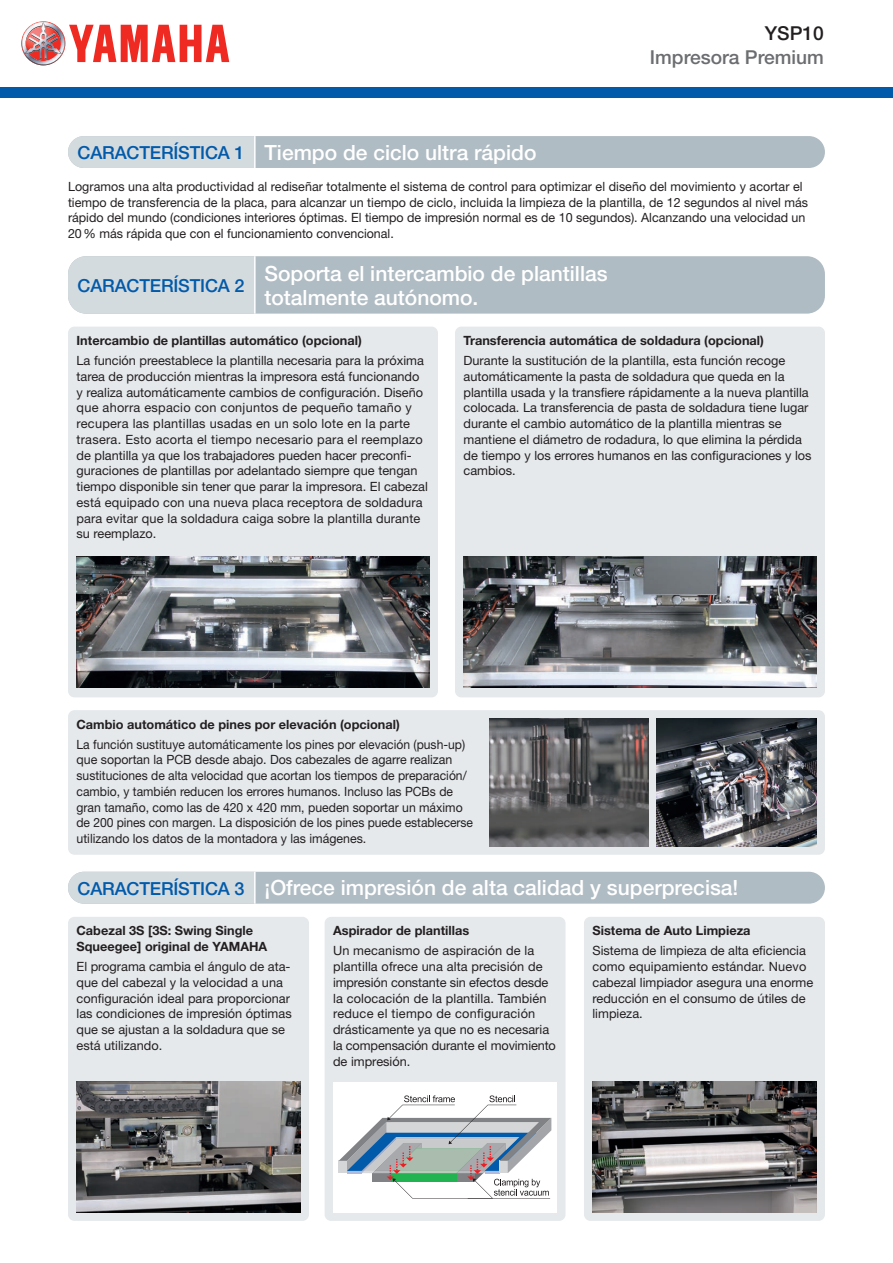
<style>
.page{position:relative;width:893px;height:1263px;background:#fff}
.page>*{position:absolute;margin:0;border:0;box-sizing:border-box;transform-origin:0 0}
.t1{font:500 21px/24px "Helvetica Neue LT";color:#fff}
.t2{font:500 19.2px "Helvetica Neue LT";color:#6c6d70}
.t3{font:500 19.2px "Helvetica Neue LT";color:#231f20}
.t4{font:500 18px "Helvetica Neue LT";letter-spacing:-.01em;color:#015aaa}
.t5{font:12.75px/15.8px "Helvetica Neue LT";color:#231f20}
.t6{font:12.75px/15.8px "Helvetica Neue LT";color:#231f20;scale:.95 1}
.t7{font:700 12.75px/15.8px "Helvetica Neue LT";color:#231f20}
.s1{font-size:18px;color:#015aaa}
</style>
<div class="page">
<div style="left:0;top:87px;width:893px;height:11px;background:#015aaa"></div>
<svg style="left:21px;top:21px;width:208px;height:44px"></svg>
<div style="left:68px;top:136px;width:757px;height:32px;background:#b0bcc3;border-radius:16px"></div>
<div style="left:68px;top:136px;width:186px;height:32px;background:#d4dbdf"></div>
<hr style="left:254px;top:136px;width:2px;height:32px;background:#fff">
<div style="left:68px;top:872px;width:757px;height:32px;background:#b0bcc3;border-radius:16px"></div>
<div style="left:68px;top:872px;width:186px;height:32px;background:#d4dbdf"></div>
<hr style="left:254px;top:872px;width:2px;height:32px;background:#fff">
<div style="left:68px;top:256px;width:757px;height:58px;background:#b0bcc3;border-radius:18px"></div>
<div style="left:68px;top:256px;width:186px;height:58px;background:#d4dbdf"></div>
<hr style="left:254px;top:256px;width:2px;height:58px;background:#fff">
<div style="left:68px;top:327px;width:370px;height:370px;background:#e5e9ec;border-radius:6px"></div>
<div style="left:455px;top:327px;width:370px;height:370px;background:#e5e9ec;border-radius:6px"></div>
<img style="left:77px;top:557px;width:352px;height:130px">
<img style="left:463px;top:557px;width:353px;height:130px">
<div style="left:68px;top:710px;width:757px;height:145px;background:#e5e9ec;border-radius:6px"></div>
<img style="left:657px;top:719px;width:159px;height:127px">
<div style="left:68px;top:917px;width:241px;height:304px;background:#e5e9ec;border-radius:6px"></div>
<img style="left:77px;top:1081px;width:223px;height:131px">
<div style="left:584px;top:917px;width:241px;height:304px;background:#e5e9ec;border-radius:6px"></div>
<img style="left:592px;top:1081px;width:224px;height:131px">
<div style="left:325px;top:917px;width:241px;height:304px;background:#e5e9ec;border-radius:6px"></div>
<div style="left:333px;top:1081px;width:224px;height:131px;background:#fff"></div>
<img style="left:489px;top:719px;width:160px;height:127px">
<svg style="left:339px;top:1095px;width:212px;height:103px"></svg>
<h1 class="t1" style="left:78px;top:140px;width:460px"><span class="s1">CARACTERÍSTICA 1</span> Tiempo de ciclo ultra rápido</h1>
<h2 class="t3" style="left:765px;top:22px;width:61px">YSP10</h2>
<h2 class="t2" style="left:650px;top:45px;width:175px">Impresora Premium</h2>
<p class="t5" style="left:68px;top:178px;width:741px">Logramos una alta productividad al rediseñar totalmente el sistema de control para optimizar el diseño del movimiento y acortar el tiempo de transferencia de la placa, para alcanzar un tiempo de ciclo, incluida la limpieza de la plantilla, de 12 segundos al nivel más rápido del mundo (condiciones interiores óptimas. El tiempo de impresión normal es de 10 segundos). Alcanzando una velocidad un 20% más rápida que con el funcionamiento convencional.</p>
<h3 class="t4" style="left:78px;top:275px;width:169px">CARACTERÍSTICA 2</h3>
<h1 class="t1" style="left:264px;top:261px;width:345px">Soporta el intercambio de plantillas totalmente autónomo.</h1>
<p class="t7" style="left:77px;top:332px;width:287px">Intercambio de plantillas automático (opcional)</p>
<p class="t5" style="left:77px;top:352px;width:353px">La función preestablece la plantilla necesaria para la próxima tarea de producción mientras la impresora está funcionando y realiza automáticamente cambios de configuración. Diseño que ahorra espacio con conjuntos de pequeño tamaño y recupera las plantillas usadas en un solo lote en la parte trasera. Esto acorta el tiempo necesario para el reemplazo de plantilla ya que los trabajadores pueden hacer preconfi&shy;guraciones de plantillas por adelantado siempre que tengan tiempo disponible sin tener que parar la impresora. El cabezal está equipado con una nueva placa receptora de soldadura para evitar que la soldadura caiga sobre la plantilla durante su reemplazo.</p>
<p class="t7" style="left:463px;top:332px;width:302px">Transferencia automática de soldadura (opcional)</p>
<p class="t5" style="left:463px;top:352px;width:350px">Durante la sustitución de la plantilla, esta función recoge automáticamente la pasta de soldadura que queda en la plantilla usada y la transfiere rápidamente a la nueva plantilla colocada. La transferencia de pasta de soldadura tiene lugar durante el cambio automático de la plantilla mientras se mantiene el diámetro de rodadura, lo que elimina la pérdida de tiempo y los errores humanos en las configuraciones y los cambios.</p>
<p class="t7" style="left:77px;top:716px;width:325px">Cambio automático de pines por elevación (opcional)</p>
<p class="t6" style="left:77px;top:736px;width:419px">La función sustituye automáticamente los pines por elevación (push-up) que soportan la PCB desde abajo. Dos cabezales de agarre realizan sustituciones de alta velocidad que acortan los tiempos de preparación/ cambio, y también reducen los errores humanos. Incluso las PCBs de gran tamaño, como las de 420 x 420 mm, pueden soportar un máximo de 200 pines con margen. La disposición de los pines puede establecerse utilizando los datos de la montadora y las imágenes.</p>
<h1 class="t1" style="left:78px;top:876px;width:662px"><span class="s1">CARACTERÍSTICA 3</span> ¡Ofrece impresión de alta calidad y superprecisa!</h1>
<p class="t7" style="left:77px;top:922px;width:192px">Cabezal 3S [3S: Swing Single<br>Squeegee] original de YAMAHA</p>
<p class="t5" style="left:77px;top:958px;width:217px">El programa cambia el ángulo de ata&shy;que del cabezal y la velocidad a una configuración ideal para proporcionar las condiciones de impresión óptimas que se ajustan a la soldadura que se está utilizando.</p>
<p class="t7" style="left:333px;top:922px;width:138px">Aspirador de plantillas</p>
<p class="t5" style="left:333px;top:943px;width:224px">Un mecanismo de aspiración de la plantilla ofrece una alta precisión de impresión constante sin efectos desde la colocación de la plantilla. También reduce el tiempo de configuración drásticamente ya que no es necesaria la compensación durante el movimiento de impresión.</p>
<p class="t7" style="left:592px;top:922px;width:160px">Sistema de Auto Limpieza</p>
<p class="t5" style="left:592px;top:943px;width:222px">Sistema de limpieza de alta eficiencia como equipamiento estándar. Nuevo cabezal limpiador asegura una enorme reducción en el consumo de útiles de limpieza.</p>
</div>
